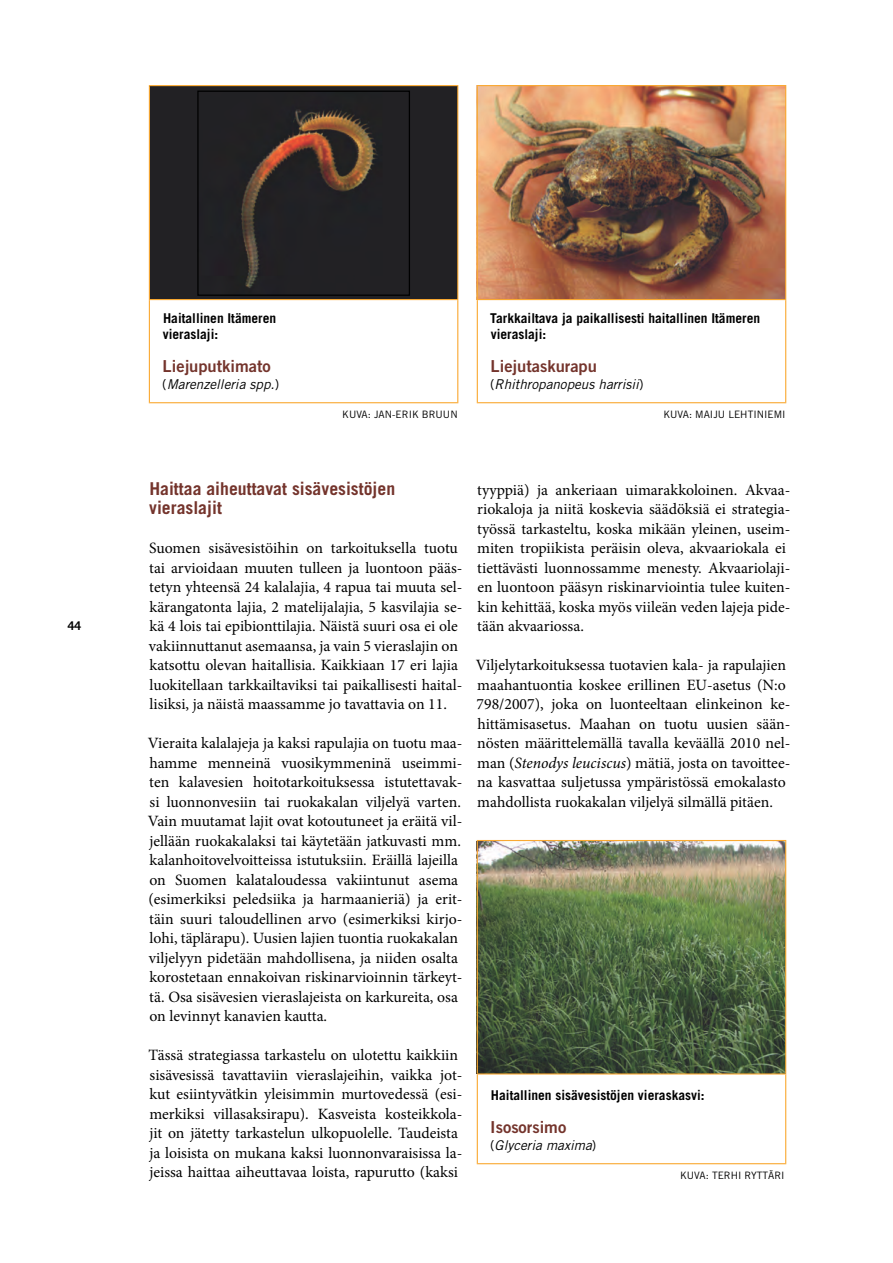
<style>
.page{position:relative;width:893px;height:1263px;background:#fff}
.page>*{position:absolute;margin:0;border:0;box-sizing:border-box;transform-origin:0 0}
.OTS_2{font:700 17.7px/19.5px "Trade Gothic";color:#74342c}
.leipis_Trade_G{font:16.5px "Trade Gothic Bold Two";color:#74342c}
.leipis{font:15.75px/19.5px "Minion Pro";color:#000}
.leipis_Trade_G-2{font:700 13.5px/16.5px "Trade Gothic";color:#000}
.leipis_Trade_G-3{font:italic 13.5px "Trade Gothic";color:#000}
.leipis-2{font:italic 13.5px "Trade Gothic";color:#000}
.t1{font:700 12px "Trade Gothic";color:#000}
.kuvaaja{font:10.2px "Trade Gothic";color:#000}
.s1{font-style:normal}
.s2{font-style:italic}
</style>
<div class="page">
<img style="left:478px;top:86px;width:307px;height:213px">
<hr style="left:477px;top:85px;width:309px;height:1px;background:#faa932">
<hr style="left:477px;top:86px;width:1px;height:213px;background:#faa932">
<hr style="left:785px;top:86px;width:1px;height:213px;background:#faa932">
<hr style="left:477px;top:299px;width:309px;height:1px;background:#faa932">
<hr style="left:477px;top:300px;width:1px;height:102px;background:#faa932">
<hr style="left:785px;top:300px;width:1px;height:102px;background:#faa932">
<hr style="left:477px;top:402px;width:309px;height:1px;background:#faa932">
<div style="left:149px;top:86px;width:309px;height:214px;background:#222124"></div>
<hr style="left:149px;top:85px;width:309px;height:1px;background:#faa932">
<hr style="left:149px;top:86px;width:1px;height:213px;background:#faa932">
<hr style="left:457px;top:86px;width:1px;height:213px;background:#faa932">
<hr style="left:149px;top:299px;width:309px;height:1px;background:#faa932">
<hr style="left:149px;top:300px;width:1px;height:102px;background:#faa932">
<hr style="left:457px;top:300px;width:1px;height:102px;background:#faa932">
<hr style="left:149px;top:402px;width:309px;height:1px;background:#faa932">
<img style="left:241px;top:109px;width:137px;height:179px">
<div style="left:197px;top:91px;width:213px;height:205px;border:1px solid #000"></div>
<img style="left:478px;top:841px;width:307px;height:232px">
<hr style="left:477px;top:840px;width:309px;height:1px;background:#faa932">
<hr style="left:477px;top:841px;width:1px;height:232px;background:#faa932">
<hr style="left:785px;top:841px;width:1px;height:232px;background:#faa932">
<hr style="left:477px;top:1073px;width:309px;height:1px;background:#faa932">
<hr style="left:477px;top:1074px;width:1px;height:89px;background:#faa932">
<hr style="left:785px;top:1074px;width:1px;height:89px;background:#faa932">
<hr style="left:477px;top:1163px;width:309px;height:1px;background:#faa932">
<p class="t1" style="left:68px;top:618px;width:15px">44</p>
<p class="leipis_Trade_G-2" style="left:163px;top:309px;width:115px">Haitallinen Itämeren</p>
<p class="leipis_Trade_G-2" style="left:163px;top:326px;width:57px">vieraslaji:</p>
<p class="leipis_Trade_G" style="left:163px;top:356px;width:110px">Liejuputkimato</p>
<p class="leipis_Trade_G-3" style="left:162px;top:376px;width:118px"><span class="s1">(</span>Marenzelleria spp.<span class="s1">)</span></p>
<p class="kuvaaja" style="left:342px;top:408px;width:117px">KUVA: JAN-ERIK BRUUN</p>
<p class="leipis_Trade_G-2" style="left:490px;top:309px;width:272px">Tarkkailtava ja paikallisesti haitallinen Itämeren vieraslaji:</p>
<p class="leipis_Trade_G" style="left:491px;top:356px;width:108px">Liejutaskurapu</p>
<p class="leipis_Trade_G-3" style="left:490px;top:376px;width:155px"><span class="s1">(</span>Rhithropanopeus harrisii<span class="s1">)</span></p>
<p class="kuvaaja" style="left:663px;top:408px;width:124px">KUVA: MAIJU LEHTINIEMI</p>
<p class="OTS_2" style="left:149px;top:478px;width:248px">Haittaa aiheuttavat sisävesistöjen vieraslajit</p>
<p class="leipis" style="left:149px;top:538px;width:315px">Suomen sisävesistöihin on tarkoituksella tuotu tai arvioidaan muuten tulleen ja luontoon pääs&shy;tetyn yhteensä 24 kalalajia, 4 rapua tai muuta sel&shy;kärangatonta lajia, 2 matelijalajia, 5 kasvilajia se&shy;kä 4 lois tai epibionttilajia. Näistä suuri osa ei ole vakiinnuttanut asemaansa, ja vain 5 vieraslajin on katsottu olevan haitallisia. Kaikkiaan 17 eri lajia luokitellaan tarkkailtaviksi tai paikallisesti haital&shy;lisiksi, ja näistä maassamme jo tavattavia on 11.</p>
<p class="leipis" style="left:148px;top:733px;width:316px">Vieraita kalalajeja ja kaksi rapulajia on tuotu maa&shy;hamme menneinä vuosikymmeninä useimmi&shy;ten kalavesien hoitotarkoituksessa istutettavak&shy;si luonnonvesiin tai ruokakalan viljelyä varten.<br>Vain muutamat lajit ovat kotoutuneet ja eräitä vil&shy;jellään ruokakalaksi tai käytetään jatkuvasti mm. kalanhoitovelvoitteissa istutuksiin. Eräillä lajeilla on Suomen kalataloudessa vakiintunut asema (esimerkiksi peledsiika ja harmaanieriä) ja erit&shy;täin suuri taloudellinen arvo (esimerkiksi kirjo&shy;lohi, täplärapu). Uusien lajien tuontia ruokakalan viljelyyn pidetään mahdollisena, ja niiden osalta korostetaan ennakoivan riskinarvioinnin tärkeyt&shy;tä. Osa sisävesien vieraslajeista on karkureita, osa on levinnyt kanavien kautta.</p>
<p class="leipis" style="left:148px;top:1045px;width:315px">Tässä strategiassa tarkastelu on ulotettu kaikkiin sisävesissä tavattaviin vieraslajeihin, vaikka jot&shy;kut esiintyvätkin yleisimmin murtovedessä (esi&shy;merkiksi villasaksirapu). Kasveista kosteikkola&shy;jit on jätetty tarkastelun ulkopuolelle. Taudeista ja loisista on mukana kaksi luonnonvaraisissa la&shy;jeissa haittaa aiheuttavaa loista, rapurutto (kaksi</p>
<p class="leipis" style="left:477px;top:480px;width:315px">tyyppiä) ja ankeriaan uimarakkoloinen. Akvaa&shy;riokaloja ja niitä koskevia säädöksiä ei strategia&shy;työssä tarkasteltu, koska mikään yleinen, useim&shy;miten tropiikista peräisin oleva, akvaariokala ei tiettävästi luonnossamme menesty. Akvaariolaji&shy;en luontoon pääsyn riskinarviointia tulee kuiten&shy;kin kehittää, koska myös viileän veden lajeja pide&shy;tään akvaariossa.</p>
<p class="leipis" style="left:476px;top:655px;width:316px">Viljelytarkoituksessa tuotavien kala- ja rapulajien maahantuontia koskee erillinen EU-asetus (N:o 798/2007), joka on luonteeltaan elinkeinon ke&shy;hittämisasetus. Maahan on tuotu uusien sään&shy;nösten määrittelemällä tavalla keväällä 2010 nel&shy;man (<span class="s2">Stenodys leuciscus</span>) mätiä, josta on tavoittee&shy;na kasvattaa suljetussa ympäristössä emokalasto mahdollista ruokakalan viljelyä silmällä pitäen.</p>
<p class="leipis_Trade_G-2" style="left:491px;top:1087px;width:215px">Haitallinen sisävesistöjen vieraskasvi:</p>
<p class="leipis_Trade_G" style="left:490px;top:1117px;width:78px">Isosorsimo</p>
<p class="leipis-2" style="left:490px;top:1137px;width:108px"><span class="s1">(</span>Glyceria maxima<span class="s1">)</span></p>
<p class="kuvaaja" style="left:680px;top:1169px;width:106px">KUVA: TERHI RYTTÄRI</p>
</div>
